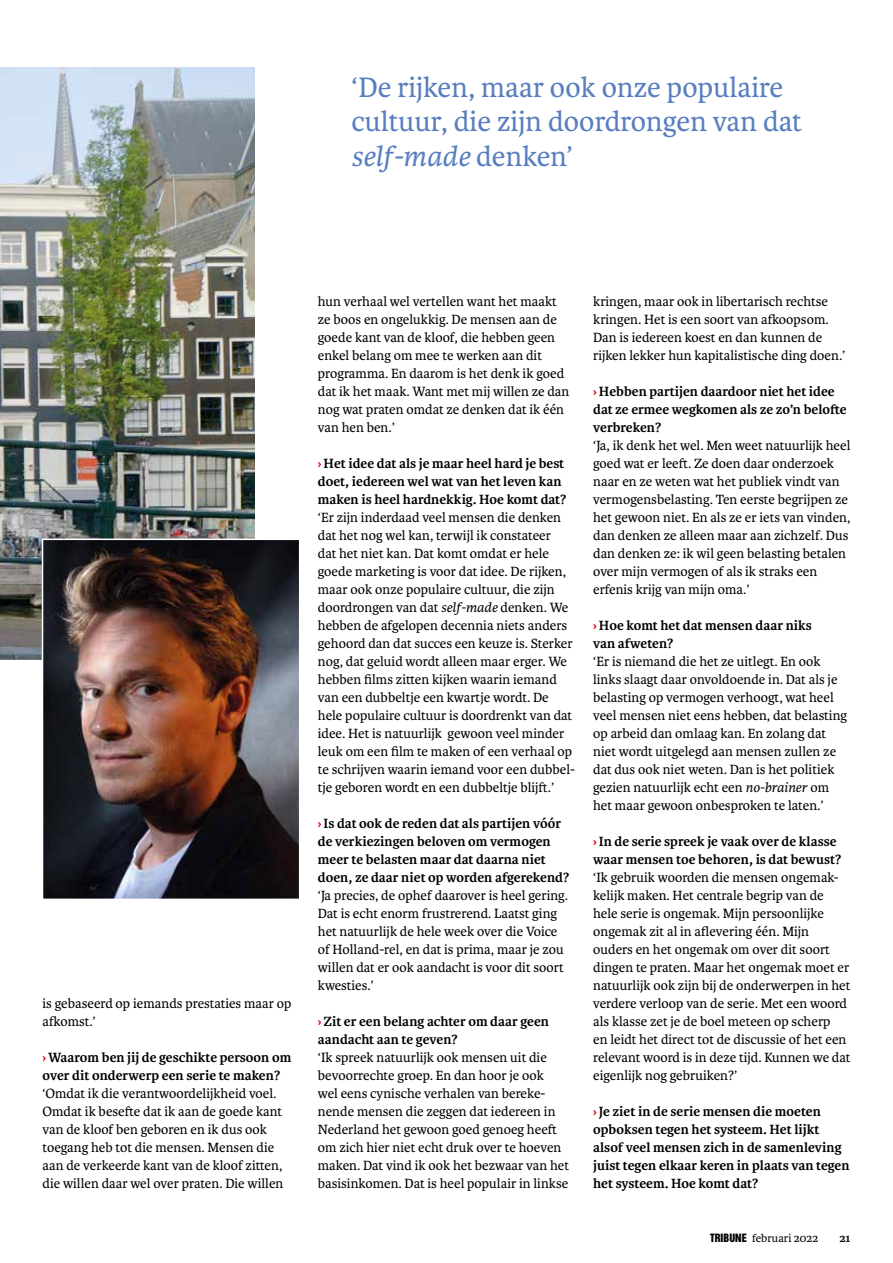
<style>
.page{position:relative;width:893px;height:1263px;background:#fff}
.page>*{position:absolute;margin:0;border:0;box-sizing:border-box;transform-origin:0 0}
.t1{font:30px/34.5px "Karmina";color:#587ebf}
.t2{font:14.25px/18px "Karmina";color:#000}
.t3{font:700 14.25px/18px "Karmina";color:#000}
.t4{font:12px "Karmina";color:#000}
.t5{font:700 12px "Karmina";color:#000}
.s1{font-style:italic}
.s2{color:#e30613}
.s3{font-family:"Helvetica Inserat LT Std";font-size:10.5px}
</style>
<div class="page">
<img style="left:0;top:68px;width:255px;height:592px">
<img style="left:45px;top:541px;width:252px;height:356px">
<div style="left:42px;top:538px;width:258px;height:362px;border:2px solid #fff"></div>
<h1 class="t1" style="left:351px;top:70px;width:452px">‘De rijken, maar ook onze populaire cultuur, die zijn doordrongen van dat <span class="s1">self-made</span> denken’</h1>
<p class="t2" style="left:43px;top:995px;width:250px">is gebaseerd op iemands prestaties maar op afkomst.’</p>
<p class="t3" style="left:43px;top:1049px;width:250px"><span class="s2">›</span>Waarom ben jij de geschikte persoon om over dit onderwerp een serie te maken?</p>
<p class="t2" style="left:43px;top:1085px;width:242px">‘Omdat ik die verantwoordelijkheid voel.<br>Omdat ik besefte dat ik aan de goede kant van de kloof ben geboren en ik dus ook toegang heb tot die mensen. Mensen die aan de verkeerde kant van de kloof zitten, die willen daar wel over praten. Die willen</p>
<p class="t2" style="left:318px;top:293px;width:253px">hun verhaal wel vertellen want het maakt ze boos en ongelukkig. De mensen aan de goede kant van de kloof, die hebben geen enkel belang om mee te werken aan dit programma. En daarom is het denk ik goed dat ik het maak. Want met mij willen ze dan nog wat praten omdat ze denken dat ik één van hen ben.’</p>
<p class="t3" style="left:318px;top:455px;width:250px"><span class="s2">›</span>Het idee dat als je maar heel hard je best doet, iedereen wel wat van het leven kan maken is heel hardnekkig. Hoe komt dat?</p>
<p class="t2" style="left:318px;top:509px;width:259px">‘Er zijn inderdaad veel mensen die denken dat het nog wel kan, terwijl ik constateer<br>dat het niet kan. Dat komt omdat er hele goede marketing is voor dat idee. De rijken, maar ook onze populaire cultuur, die zijn doordrongen van dat <span class="s1">self-made</span> denken. We hebben de afgelopen decennia niets anders gehoord dan dat succes een keuze is. Sterker nog, dat geluid wordt alleen maar erger. We hebben films zitten kijken waarin iemand van een dubbeltje een kwartje wordt. De hele populaire cultuur is doordrenkt van dat idee. Het is natuurlijk gewoon veel minder leuk om een film te maken of een verhaal op te schrijven waarin iemand voor een dubbel&shy;tje geboren wordt en een dubbeltje blijft.’</p>
<p class="t3" style="left:318px;top:815px;width:253px"><span class="s2">›</span>Is dat ook de reden dat als partijen vóór de verkiezingen beloven om vermogen meer te belasten maar dat daarna niet doen, ze daar niet op worden afgerekend?</p>
<p class="t2" style="left:318px;top:886px;width:252px">‘Ja precies, de ophef daarover is heel gering.<br>Dat is echt enorm frustrerend. Laatst ging het natuurlijk de hele week over die Voice of Holland-rel, en dat is prima, maar je zou willen dat er ook aandacht is voor dit soort kwesties.’</p>
<p class="t3" style="left:318px;top:1013px;width:233px"><span class="s2">›</span>Zit er een belang achter om daar geen aandacht aan te geven?</p>
<p class="t2" style="left:318px;top:1048px;width:253px">‘Ik spreek natuurlijk ook mensen uit die bevoorrechte groep. En dan hoor je ook<br>wel eens cynische verhalen van bereke&shy;nende mensen die zeggen dat iedereen in Nederland het gewoon goed genoeg heeft om zich hier niet echt druk over te hoeven maken. Dat vind ik ook het bezwaar van het basisinkomen. Dat is heel populair in linkse</p>
<p class="t2" style="left:593px;top:292px;width:254px">kringen, maar ook in libertarisch rechtse kringen. Het is een soort van afkoopsom.<br>Dan is iedereen koest en dan kunnen de rijken lekker hun kapitalistische ding doen.’</p>
<p class="t3" style="left:593px;top:382px;width:255px"><span class="s2">›</span>Hebben partijen daardoor niet het idee dat ze ermee wegkomen als ze zo’n belofte verbreken?</p>
<p class="t2" style="left:593px;top:436px;width:259px">‘Ja, ik denk het wel. Men weet natuurlijk heel goed wat er leeft. Ze doen daar onderzoek naar en ze weten wat het publiek vindt van vermogensbelasting. Ten eerste begrijpen ze het gewoon niet. En als ze er iets van vinden, dan denken ze alleen maar aan zichzelf. Dus dan denken ze: ik wil geen belasting betalen over mijn vermogen of als ik straks een erfenis krijg van mijn oma.’</p>
<p class="t3" style="left:593px;top:616px;width:220px"><span class="s2">›</span>Hoe komt het dat mensen daar niks van afweten?</p>
<p class="t2" style="left:593px;top:652px;width:256px">‘Er is niemand die het ze uitlegt. En ook links slaagt daar onvoldoende in. Dat als je belasting op vermogen verhoogt, wat heel veel mensen niet eens hebben, dat belasting op arbeid dan omlaag kan. En zolang dat niet wordt uitgelegd aan mensen zullen ze dat dus ook niet weten. Dan is het politiek gezien natuurlijk echt een <span class="s1">no-brainer</span> om het maar gewoon onbesproken te laten.’</p>
<p class="t3" style="left:593px;top:832px;width:250px"><span class="s2">›</span>In de serie spreek je vaak over de klasse waar mensen toe behoren, is dat bewust?</p>
<p class="t2" style="left:593px;top:868px;width:259px">‘Ik gebruik woorden die mensen ongemak&shy;kelijk maken. Het centrale begrip van de hele serie is ongemak. Mijn persoonlijke ongemak zit al in aflevering één. Mijn ouders en het ongemak om over dit soort dingen te praten. Maar het ongemak moet er natuurlijk ook zijn bij de onderwerpen in het verdere verloop van de serie. Met een woord als klasse zet je de boel meteen op scherp<br>en leidt het direct tot de discussie of het een relevant woord is in deze tijd. Kunnen we dat eigenlijk nog gebruiken?’</p>
<p class="t3" style="left:593px;top:1102px;width:258px"><span class="s2">›</span>Je ziet in de serie mensen die moeten opboksen tegen het systeem. Het lijkt alsof veel mensen zich in de samenleving juist tegen elkaar keren in plaats van tegen het systeem. Hoe komt dat?</p>
<p class="t4" style="left:710px;top:1231px;width:110px"><span class="s3">TRIBUNE</span> februari 2022</p>
<p class="t5" style="left:840px;top:1231px;width:12px">21</p>
</div>
